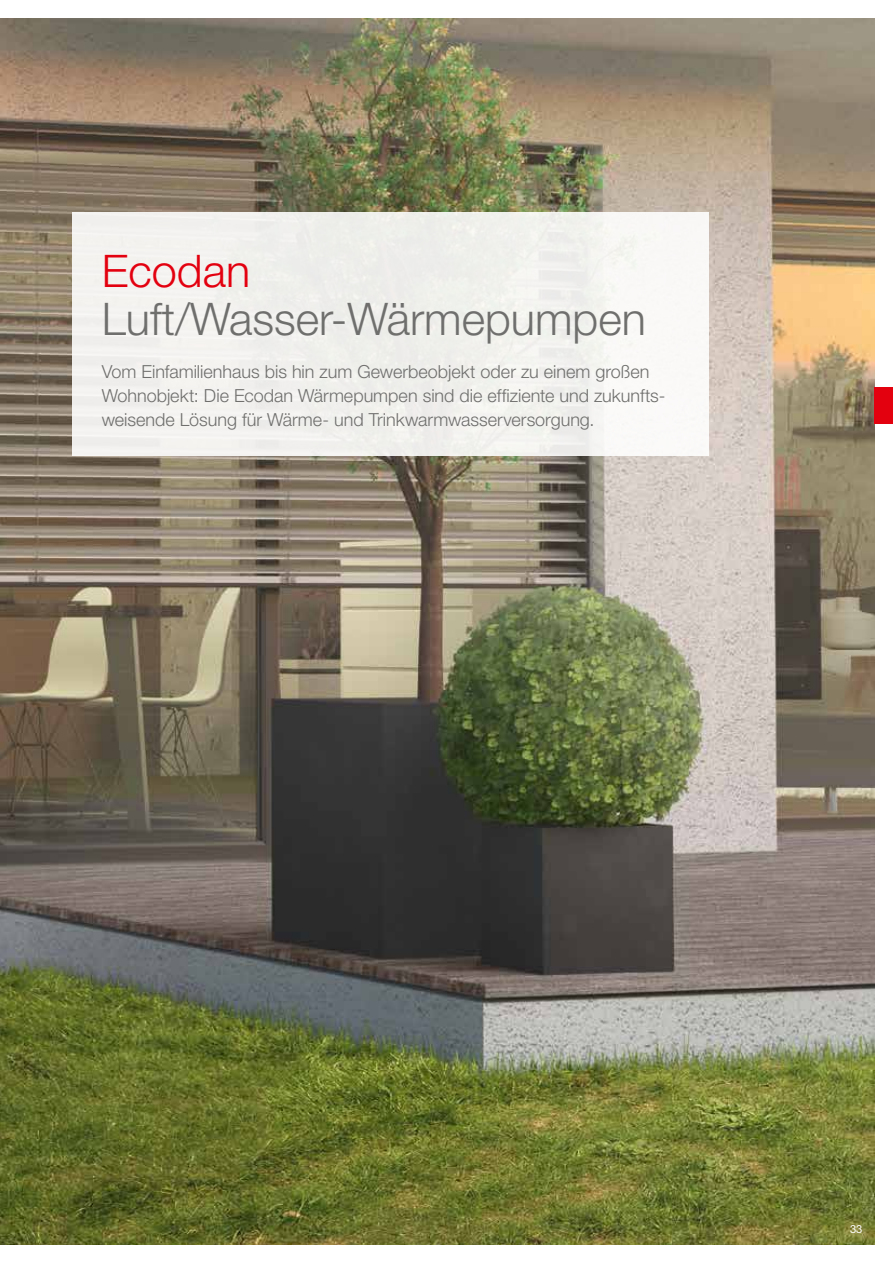
<style>
.page{position:relative;width:893px;height:1263px;background:#fff}
.page>*{position:absolute;margin:0;border:0;box-sizing:border-box;transform-origin:0 0}
.t1{font:300 45px "Helvetica Neue LT Pro";color:#6f6f6e}
.t2{font:300 45px "Helvetica Neue LT Pro";color:#e3000f}
.t3{font:300 18px/24px "Helvetica Neue LT Pro";color:#6f6f6e}
.t4{font:11.25px "Helvetica Neue LT Pro";color:#fff}
</style>
<div class="page">
<img style="left:0;top:18px;width:875px;height:1227px">
<div style="left:875px;top:387px;width:18px;height:36px;background:#e3000f"></div>
<div style="left:72px;top:213px;width:636px;height:243px;background:#f2f2ef"></div>
<h1 class="t2" style="left:102px;top:244px;width:150px">Ecodan</h1>
<h1 class="t1" style="left:102px;top:292px;width:546px">Luft/Wasser-Wärmepumpen</h1>
<p class="t3" style="left:102px;top:359px;width:565px">Vom Einfamilienhaus bis hin zum Gewerbeobjekt oder zu einem großen<br>Wohnobjekt: Die Ecodan Wärmepumpen sind die effiziente und zukunfts&shy;weisende Lösung für Wärme- und Trinkwarmwasserversorgung.</p>
<p class="t4" style="left:850px;top:1222px;width:14px">33</p>
</div>
